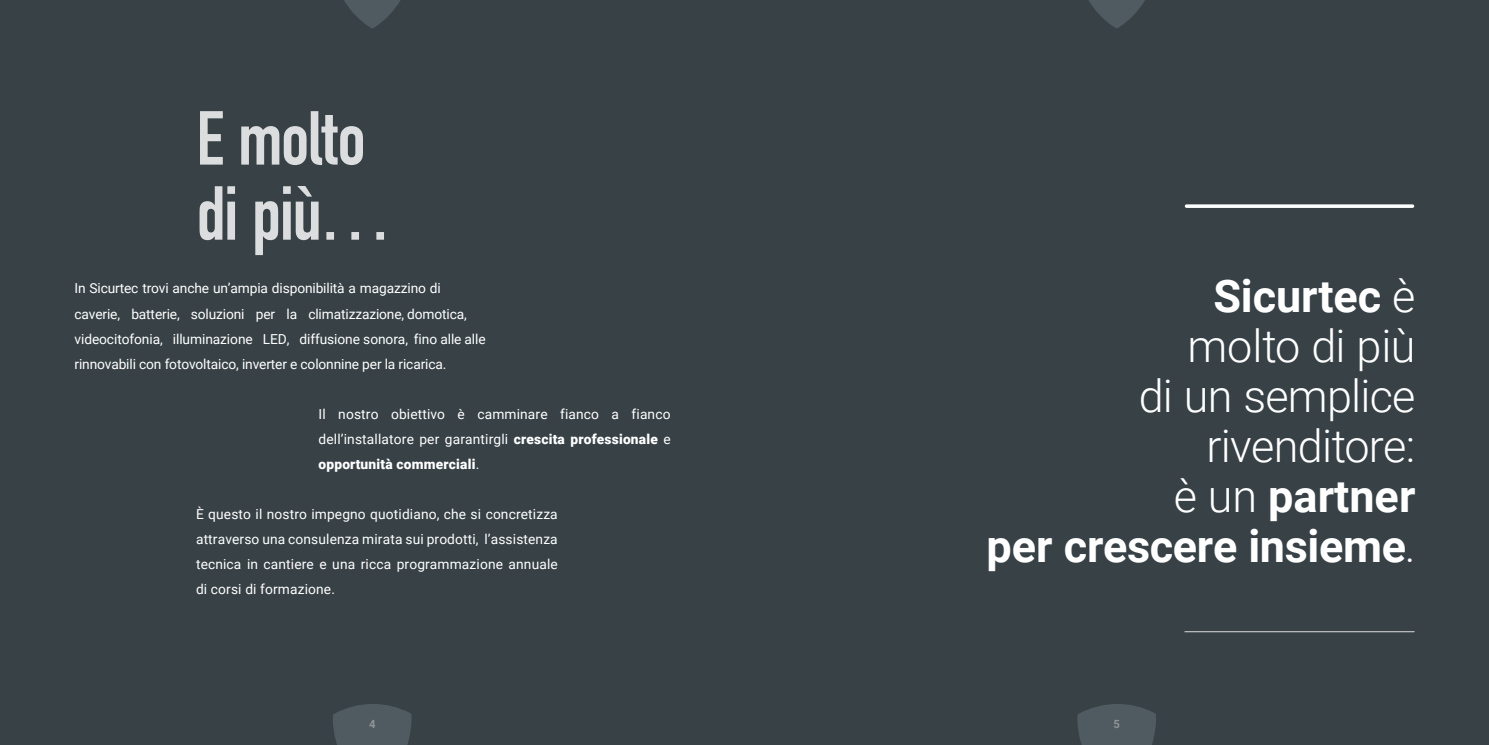
<style>
.page{position:relative;width:1489px;height:745px;background:#fff}
.page>*{position:absolute;margin:0;border:0;box-sizing:border-box;transform-origin:0 0}
.t1{font:700 75px/75px "DIN Condensed";letter-spacing:-.015em;color:#dbddde}
.t2{font:300 45px/50px "Roboto";letter-spacing:-.015em;color:#fff;text-align:right}
.t3{font:13.75px/25px "Roboto";letter-spacing:-.01em;color:#fff;text-align:justify}
.t4{font:700 11.25px "Roboto";color:#8f9497}
.s1{font-weight:700}
.s2{font-weight:900}
</style>
<div class="page">
<div style="left:0;top:0;width:1488px;height:744px;background:#374146"></div>
<svg style="left:333px;top:704px;width:78px;height:40px;background:#4c585d"></svg>
<svg style="left:1077px;top:704px;width:78px;height:40px;background:#4c585d"></svg>
<svg style="left:344px;top:0;width:56px;height:28px"></svg>
<svg style="left:1089px;top:0;width:56px;height:28px"></svg>
<hr style="left:1184px;top:631px;width:229px;height:1px;background:#dbddde">
<svg style="left:1184px;top:204px;width:229px;height:4px"></svg>
<h1 class="t1" style="left:196px;top:100px;width:198px">E molto di più…</h1>
<p class="t3" style="left:74px;top:275px;width:412px;text-align:left">In Sicurtec trovi anche un’ampia disponibilità a magazzino di caverie, batterie, soluzioni per la climatizzazione, domotica, videocitofonia, illuminazione LED, diffusione sonora, fino alle alle rinnovabili con fotovoltaico, inverter e colonnine per la ricarica.</p>
<h2 class="t2" style="left:986px;top:269px;width:430px"><span class="s1">Sicurtec</span> è<br>molto di più<br>di un semplice rivenditore:<br>è un <span class="s1">partner<br>per crescere insieme</span>.</h2>
<p class="t3" style="left:318px;top:401px;width:353px">Il nostro obiettivo è camminare fianco a fianco dell’installatore per garantirgli <span class="s2">crescita professionale</span> e <span class="s2">opportunità commerciali</span>.</p>
<p class="t3" style="left:196px;top:501px;width:363px">È questo il nostro impegno quotidiano, che si concretizza attraverso una consulenza mirata sui prodotti, l’assistenza tecnica in cantiere e una ricca programmazione annuale di corsi di formazione.</p>
<p class="t4" style="left:369px;top:715px;width:8px">4</p>
<p class="t4" style="left:1113px;top:715px;width:8px">5</p>
</div>
